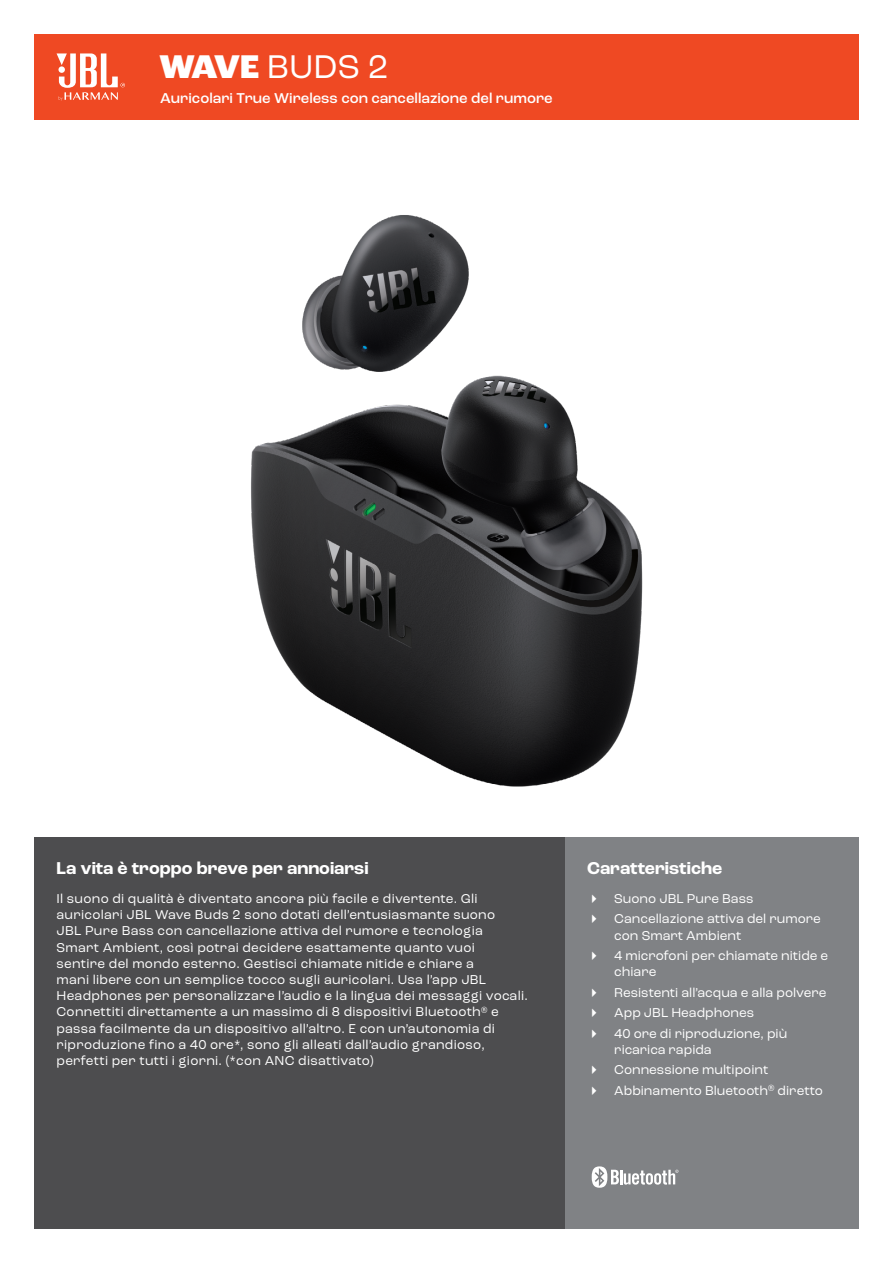
<style>
.page{position:relative;width:893px;height:1263px;background:#fff}
.page>*{position:absolute;margin:0;border:0;box-sizing:border-box;transform-origin:0 0}
.t1{font:34.5px "Roc Grotesk";color:#fff}
.t2{font:700 18px "Roc Grotesk";color:#fff}
.t3{font:500 15px "Roc Grotesk";color:#fff}
.t4{font:13.5px/16.2px "Roc Grotesk";letter-spacing:.02em;color:#fff}
.t5{font:13.5px/20.4px "Roc Grotesk";color:#fff}
.s1{font-weight:800}
</style>
<div class="page">
<img style="left:251px;top:215px;width:392px;height:572px">
<div style="left:565px;top:838px;width:294px;height:391px;background:#808285"></div>
<div style="left:34px;top:838px;width:531px;height:391px;background:#4d4d4f"></div>
<div style="left:34px;top:34px;width:825px;height:85px;background:#ef4923"></div>
<svg style="left:57px;top:53px;width:68px;height:48px"></svg>
<svg style="left:592px;top:1166px;width:86px;height:22px"></svg>
<h1 class="t1" style="left:159px;top:46px;width:231px"><span class="s1">WAVE</span> BUDS 2</h1>
<p class="t3" style="left:160px;top:89px;width:394px">Auricolari True Wireless con cancellazione del rumore</p>
<h2 class="t2" style="left:57px;top:857px;width:314px">La vita è troppo breve per annoiarsi</h2>
<p class="t4" style="left:57px;top:890px;width:473px">Il suono di qualità è diventato ancora più facile e divertente. Gli auricolari JBL Wave Buds 2 sono dotati dell’entusiasmante suono<br>JBL Pure Bass con cancellazione attiva del rumore e tecnologia Smart Ambient, così potrai decidere esattamente quanto vuoi<br>sentire del mondo esterno. Gestisci chiamate nitide e chiare a<br>mani libere con un semplice tocco sugli auricolari. Usa l’app JBL Headphones per personalizzare l’audio e la lingua dei messaggi vocali.<br>Connettiti direttamente a un massimo di 8 dispositivi Bluetooth<sup>®</sup> e passa facilmente da un dispositivo all’altro. E con un’autonomia di riproduzione fino a 40 ore*, sono gli alleati dall’audio grandioso, perfetti per tutti i giorni. (*con ANC disattivato)</p>
<h2 class="t2" style="left:587px;top:857px;width:136px">Caratteristiche</h2>
<p class="t5" style="left:614px;top:888px;width:208px">Suono JBL Pure Bass<br>Cancellazione attiva del rumore</p>
<p class="t5" style="left:614px;top:925px;width:216px">con Smart Ambient<br>4 microfoni per chiamate nitide e</p>
<p class="t5" style="left:614px;top:961px;width:214px">chiare<br>Resistenti all’acqua e alla polvere<br>App JBL Headphones<br>40 ore di riproduzione, più</p>
<p class="t5" style="left:614px;top:1039px;width:210px">ricarica rapida<br>Connessione multipoint<br>Abbinamento Bluetooth<sup>®</sup> diretto</p>
</div>
